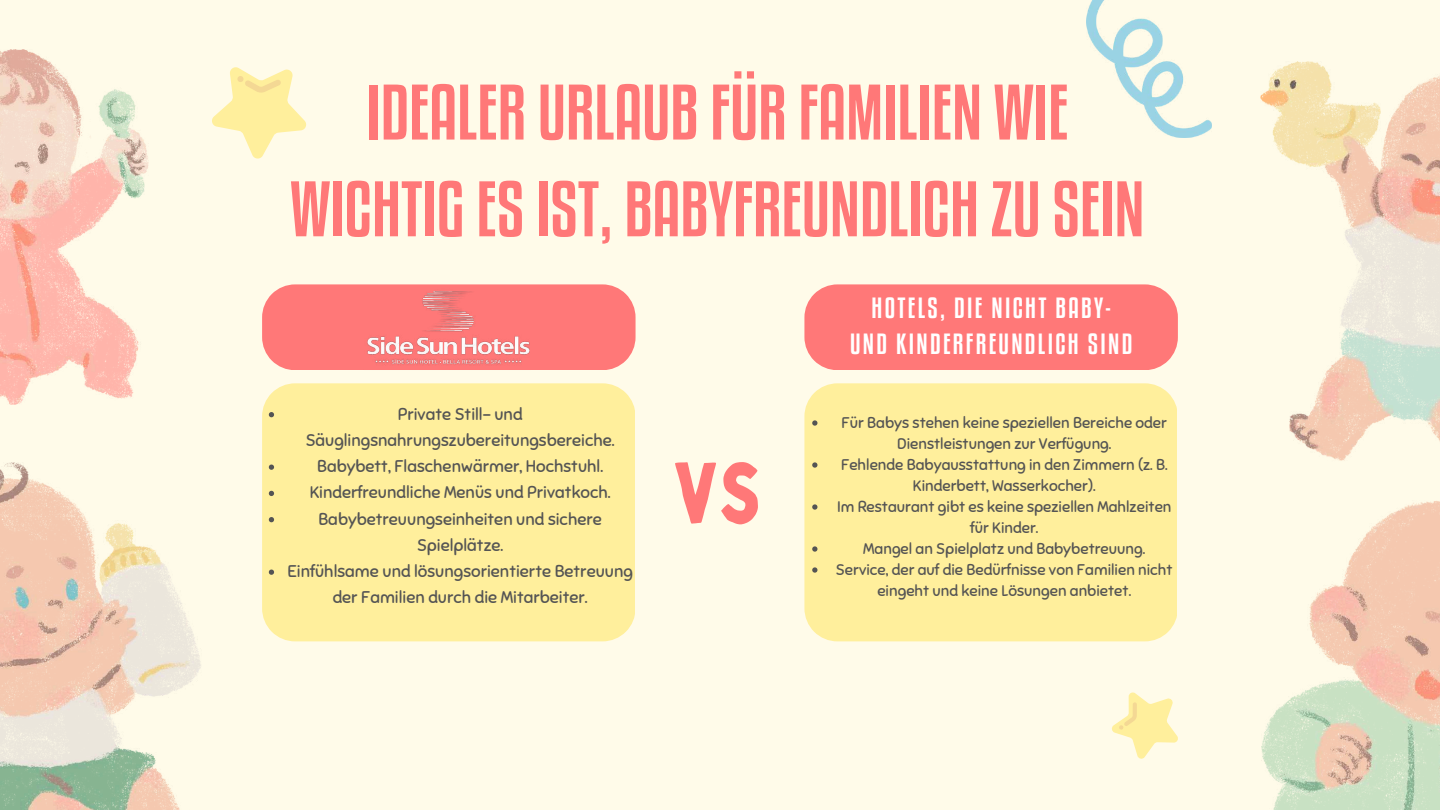
<style>
.page{position:relative;width:1440px;height:810px;background:#fffbe9}
.page>*{position:absolute;margin:0;border:0;box-sizing:border-box;transform-origin:0 0}
.t1{font:84.9px "Bobby Jones";color:#ff7878}
.t2{font:69.6px/96.8px "Kenyan Coffee Rg";color:#ff7878;text-align:center}
.t3{font:25.9px/36px "Kenyan Coffee Rg";letter-spacing:.09em;color:#fff;text-align:center}
.t4{font:16.9px/26.2px "Sniglet";color:#545454;text-align:center}
.t5{font:15.4px/21px "Sniglet";color:#545454;text-align:center}
</style>
<div class="page">
<svg style="left:262px;top:284px;width:374px;height:86px;background:#ff7f7e"></svg>
<div style="left:804px;top:284px;width:374px;height:86px;background:#ff7878"></div>
<div style="left:262px;top:383px;width:373px;height:258px;background:#ffef9c"></div>
<div style="left:804px;top:383px;width:373px;height:258px;background:#ffef9c"></div>
<img style="left:1260px;top:62px;width:180px;height:399px">
<img style="left:1262px;top:501px;width:178px;height:309px">
<img style="left:0;top:463px;width:201px;height:347px">
<img style="left:0;top:49px;width:148px;height:356px">
<svg style="left:269px;top:412px;width:5px;height:5px"></svg>
<svg style="left:269px;top:465px;width:5px;height:5px"></svg>
<svg style="left:269px;top:491px;width:5px;height:5px"></svg>
<svg style="left:269px;top:517px;width:5px;height:5px"></svg>
<svg style="left:269px;top:570px;width:5px;height:5px"></svg>
<svg style="left:812px;top:420px;width:5px;height:6px"></svg>
<svg style="left:812px;top:462px;width:5px;height:6px"></svg>
<svg style="left:812px;top:504px;width:5px;height:6px"></svg>
<svg style="left:812px;top:546px;width:5px;height:6px"></svg>
<svg style="left:812px;top:567px;width:5px;height:6px"></svg>
<svg style="left:212px;top:67px;width:95px;height:92px"></svg>
<svg style="left:1112px;top:692px;width:66px;height:67px"></svg>
<img style="left:1086px;top:0;width:126px;height:138px">
<img style="left:364px;top:284px;width:166px;height:86px">
<h2 class="t2" style="left:290px;top:64px;width:856px">IDEALER URLAUB FÜR FAMILIEN WIE<br>WICHTIG ES IST, BABYFREUNDLICH ZU SEIN</h2>
<h3 class="t3" style="left:850px;top:290px;width:284px">HOTELS, DIE NICHT BABY-<br>UND KINDERFREUNDLICH SIND</h3>
<p class="t4" style="left:287px;top:401px;width:347px">Private Still- und Säuglingsnahrungszubereitungsbereiche.<br>Babybett, Flaschenwärmer, Hochstuhl.<br>Kinderfreundliche Menüs und Privatkoch.<br>Babybetreuungseinheiten und sichere Spielplätze.<br>Einfühlsame und lösungsorientierte Betreuung der Familien durch die Mitarbeiter.</p>
<p class="t5" style="left:836px;top:412px;width:338px">Für Babys stehen keine speziellen Bereiche oder Dienstleistungen zur Verfügung.<br>Fehlende Babyausstattung in den Zimmern (z. B.<br>Kinderbett, Wasserkocher).<br>Im Restaurant gibt es keine speziellen Mahlzeiten für Kinder.<br>Mangel an Spielplatz und Babybetreuung.<br>Service, der auf die Bedürfnisse von Familien nicht eingeht und keine Lösungen anbietet.</p>
<h1 class="t1" style="left:673px;top:439px;width:90px">vs</h1>
</div>
